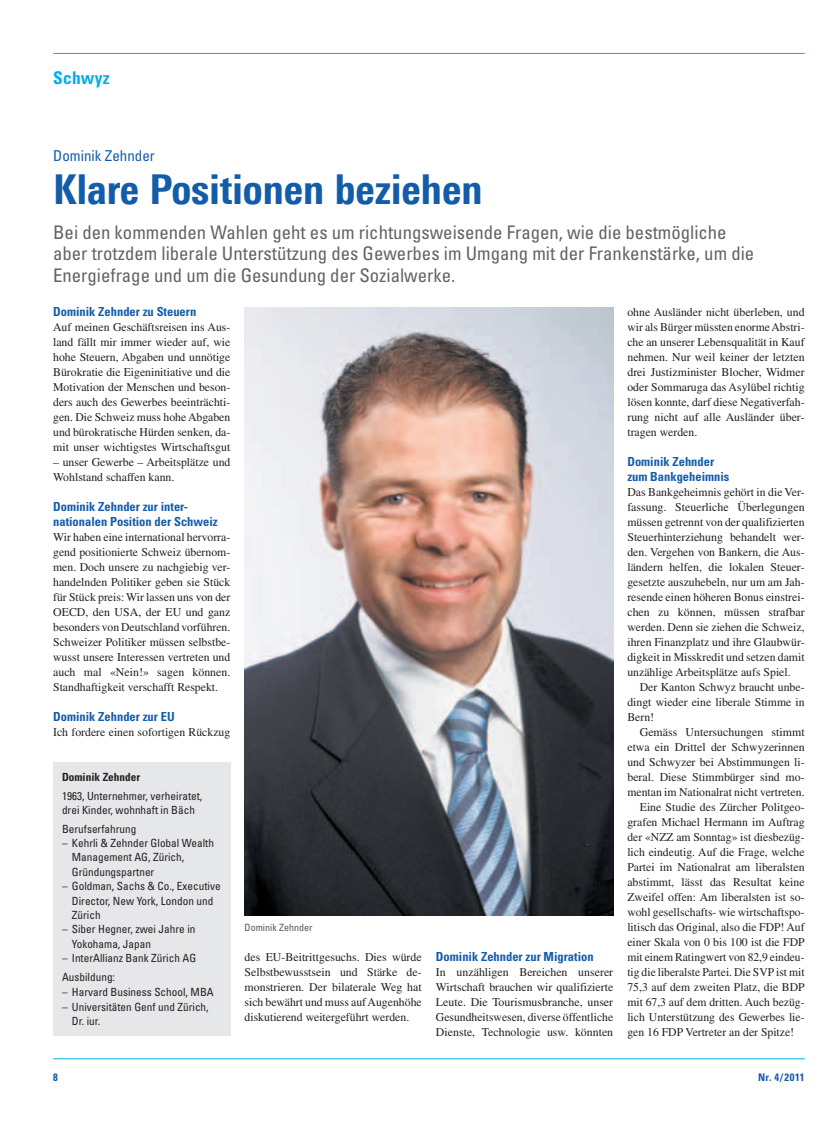
<style>
.page{position:relative;width:833px;height:1134px;background:#fff}
.page>*{position:absolute;margin:0;border:0;box-sizing:border-box;transform-origin:0 0}
.t1{font:800 41.25px "Linotype Univers 720 Cn";color:#135ca9}
.t2{font:condensed 18.75px/21.2px "Univers LT Std";color:#636366}
.t3{font:700 condensed 17.5px "Univers LT Std";letter-spacing:.01em;color:#00aeef}
.t4{font:condensed 15px "Univers LT Std";color:#135ca9}
.t5{font:700 condensed 12.5px/15px "Univers LT Std";color:#135ca9}
.t6{font:11.88px/15px "Times LT Std";color:#231f20;text-align:justify}
.t7{font:condensed 11.25px/14.4px "Univers LT Std";color:#231f20}
.t8{font:700 condensed 11.25px "Univers LT Std";color:#231f20}
.t9{font:700 condensed 10.62px "Univers LT Std";letter-spacing:.05em;color:#135ca9}
.t10{font:condensed 10px "Univers LT Std";color:#57585a}
</style>
<div class="page">
<hr style="left:53px;top:53px;width:751px;height:1px;background:#00aeef">
<hr style="left:53px;top:1058px;width:751px;height:1px;background:#00aeef">
<div style="left:53px;top:762px;width:177px;height:274px;background:#e6e7e9"></div>
<img style="left:244px;top:307px;width:369px;height:609px">
<h3 class="t3" style="left:53px;top:67px;width:58px">Schwyz</h3>
<p class="t4" style="left:53px;top:147px;width:103px">Dominik Zehnder</p>
<h1 class="t1" style="left:53px;top:164px;width:431px">Klare Positionen beziehen</h1>
<h2 class="t2" style="left:53px;top:222px;width:702px">Bei den kommenden Wahlen geht es um richtungsweisende Fragen, wie die bestmögliche aber trotzdem liberale Unterstützung des Gewerbes im Umgang mit der Frankenstärke, um die<br>Energiefrage und um die Gesundung der Sozialwerke.</h2>
<p class="t5" style="left:53px;top:304px;width:145px">Dominik Zehnder zu Steuern</p>
<p class="t6" style="left:53px;top:319px;width:179px">Auf meinen Geschäftsreisen ins Aus&shy;land fällt mir immer wieder auf, wie hohe Steuern, Abgaben und unnötige Bürokratie die Eigeninitiative und die Motivation der Menschen und beson&shy;ders auch des Gewerbes beeinträchti&shy;gen. Die Schweiz muss hohe Abgaben und bürokratische Hürden senken, da&shy;mit unser wichtigstes Wirtschaftsgut</p>
<p class="t6" style="left:53px;top:454px;width:179px">– unser Gewerbe – Arbeitsplätze und<br>Wohlstand schaffen kann.</p>
<p class="t5" style="left:53px;top:498px;width:166px">Dominik Zehnder zur inter&shy;nationalen Position der Schweiz</p>
<p class="t6" style="left:53px;top:529px;width:179px">Wir haben eine international hervorra&shy;gend positionierte Schweiz übernom&shy;men. Doch unsere zu nachgiebig ver&shy;handelnden Politiker geben sie Stück für Stück preis: Wir lassen uns von der OECD, den USA, der EU und ganz besonders von Deutschland vorführen.<br>Schweizer Politiker müssen selbstbe&shy;wusst unsere Interessen vertreten und auch mal «Nein!» sagen können.<br>Standhaftigkeit verschafft Respekt.</p>
<p class="t5" style="left:53px;top:708px;width:123px">Dominik Zehnder zur EU</p>
<p class="t6" style="left:53px;top:724px;width:179px">Ich fordere einen sofortigen Rückzug</p>
<p class="t8" style="left:62px;top:770px;width:80px">Dominik Zehnder</p>
<p class="t7" style="left:62px;top:788px;width:142px">1963, Unternehmer, verheiratet, drei Kinder, wohnhaft in Bäch</p>
<p class="t7" style="left:62px;top:821px;width:76px">Berufserfahrung</p>
<p class="t7" style="left:72px;top:836px;width:144px;text-indent:-10px">– Kehrli &amp; Zehnder Global Wealth<br>Management AG, Zürich,<br>Gründungspartner</p>
<p class="t7" style="left:72px;top:879px;width:150px;text-indent:-10px">– Goldman, Sachs &amp; Co., Executive<br>Director, New York, London und<br>Zürich</p>
<p class="t7" style="left:72px;top:922px;width:125px;text-indent:-10px">– Siber Hegner, zwei Jahre in<br>Yokohama, Japan</p>
<p class="t7" style="left:62px;top:948px;width:136px;line-height:18.8px">– InterAllianz Bank Zürich AG<br>Ausbildung:</p>
<p class="t7" style="left:62px;top:984px;width:153px">– Harvard Business School, MBA</p>
<p class="t7" style="left:72px;top:999px;width:138px;text-indent:-10px">– Universitäten Genf und Zürich,<br>Dr. iur.</p>
<p class="t10" style="left:244px;top:921px;width:69px">Dominik Zehnder</p>
<p class="t6" style="left:244px;top:949px;width:179px">des EU-Beitrittgesuchs. Dies würde Selbstbewusstsein und Stärke de&shy;monstrieren. Der bilaterale Weg hat sich bewährt und muss auf Augenhöhe diskutierend weitergeführt werden.</p>
<p class="t5" style="left:436px;top:949px;width:159px">Dominik Zehnder zur Migration</p>
<p class="t6" style="left:436px;top:964px;width:179px">In unzähligen Bereichen unserer Wirtschaft brauchen wir qualifizierte Leute. Die Tourismusbranche, unser Gesundheitswesen, diverse öffentliche Dienste, Technologie usw. könnten</p>
<p class="t6" style="left:627px;top:304px;width:179px">ohne Ausländer nicht überleben, und wir als Bürger müssten enorme Abstri&shy;che an unserer Lebensqualität in Kauf nehmen. Nur weil keiner der letzten drei Justizminister Blocher, Widmer oder Sommaruga das Asylübel richtig lösen konnte, darf diese Negativerfah&shy;rung nicht auf alle Ausländer über&shy;tragen werden.</p>
<p class="t5" style="left:627px;top:453px;width:104px">Dominik Zehnder zum Bankgeheimnis</p>
<p class="t6" style="left:627px;top:484px;width:179px">Das Bankgeheimnis gehört in die Ver&shy;fassung. Steuerliche Überlegungen müssen getrennt von der qualifizierten Steuerhinterziehung behandelt wer&shy;den. Vergehen von Bankern, die Aus&shy;ländern helfen, die lokalen Steuer&shy;gesetzte auszuhebeln, nur um am Jah&shy;resende einen höheren Bonus einstrei&shy;chen zu können, müssen strafbar werden. Denn sie ziehen die Schweiz, ihren Finanzplatz und ihre Glaubwür&shy;digkeit in Misskredit und setzen damit unzählige Arbeitsplätze aufs Spiel.</p>
<p class="t6" style="left:627px;top:679px;width:179px;text-indent:12px">Der Kanton Schwyz braucht unbe&shy;dingt wieder eine liberale Stimme in Bern!</p>
<p class="t6" style="left:640px;top:724px;width:166px">Gemäss Untersuchungen stimmt</p>
<p class="t6" style="left:627px;top:739px;width:179px">etwa ein Drittel der Schwyzerinnen</p>
<p class="t6" style="left:627px;top:754px;width:179px">und Schwyzer bei Abstimmungen li-</p>
<p class="t6" style="left:627px;top:769px;width:179px">beral. Diese Stimmbürger sind mo-</p>
<p class="t6" style="left:627px;top:784px;width:179px">mentan im Nationalrat nicht vertreten.</p>
<p class="t6" style="left:640px;top:799px;width:166px">Eine Studie des Zürcher Politgeo-</p>
<p class="t6" style="left:627px;top:814px;width:179px">grafen Michael Hermann im Auftrag</p>
<p class="t6" style="left:627px;top:829px;width:179px">der «NZZ am Sonntag» ist diesbezüg-</p>
<p class="t6" style="left:627px;top:844px;width:179px">lich eindeutig. Auf die Frage, welche</p>
<p class="t6" style="left:627px;top:859px;width:179px">Partei im Nationalrat am liberalsten</p>
<p class="t6" style="left:627px;top:874px;width:179px">abstimmt, lässt das Resultat keine</p>
<p class="t6" style="left:627px;top:889px;width:179px">Zweifel offen: Am liberalsten ist so-</p>
<p class="t6" style="left:627px;top:904px;width:179px">wohl gesellschafts- wie wirtschaftspo-</p>
<p class="t6" style="left:627px;top:919px;width:179px">litisch das Original, also die FDP! Auf</p>
<p class="t6" style="left:627px;top:934px;width:179px">einer Skala von 0 bis 100 ist die FDP</p>
<p class="t6" style="left:627px;top:949px;width:179px">mit einem Ratingwert von 82,9 eindeu-</p>
<p class="t6" style="left:627px;top:964px;width:179px">tig die liberalste Partei. Die SVP ist mit</p>
<p class="t6" style="left:627px;top:979px;width:179px">75,3 auf dem zweiten Platz, die BDP</p>
<p class="t6" style="left:627px;top:994px;width:179px">mit 67,3 auf dem dritten. Auch bezüg-</p>
<p class="t6" style="left:627px;top:1009px;width:179px">lich Unterstützung des Gewerbes lie-</p>
<p class="t6" style="left:627px;top:1024px;width:168px">gen 16 FDP Vertreter an der Spitze!</p>
<p class="t9" style="left:53px;top:1070px;width:6px">8</p>
<p class="t9" style="left:758px;top:1070px;width:48px">Nr. 4/2011</p>
</div>
